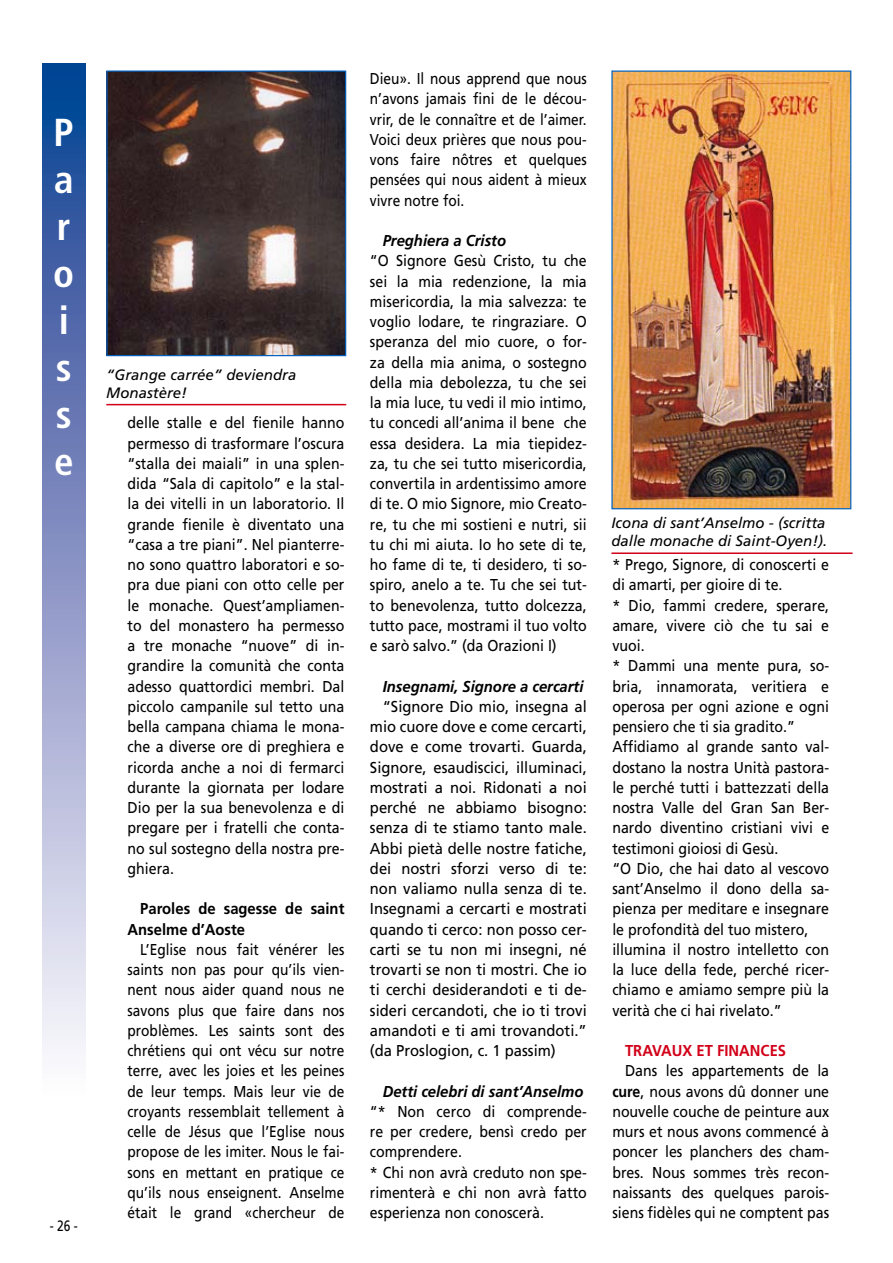
<style>
.page{position:relative;width:893px;height:1263px;background:#fff}
.page>*{position:absolute;margin:0;border:0;box-sizing:border-box;transform-origin:0 0}
.t1{font:700 condensed 39px/47px "Frutiger";color:#fff}
.t2{font:15.75px/20.2px "Frutiger";color:#000;text-align:justify;scale:.9 1}
.t3{font:15.75px/20.2px "Frutiger";color:#000;text-align:justify;scale:.87 1}
.t4{font:15.75px/20.2px "Frutiger";color:#000;text-align:justify;scale:.94 1}
.t5{font:italic 700 15.75px "Frutiger";color:#000;scale:.94 1}
.t6{font:700 15.75px/20.2px "Frutiger";color:#000;scale:.94 1}
.t7{font:700 15.75px "Frutiger";color:#d20019;scale:.94 1}
.t8{font:italic 15px/18px "Frutiger";color:#000}
.t9{font:15px "Frutiger";color:#000;scale:.8 1}
.s1{font-weight:700}
</style>
<div class="page">
<svg style="left:43px;top:64px;width:42px;height:986px;background:#8394c4"></svg>
<img style="left:108px;top:72px;width:236px;height:282px">
<div style="left:106px;top:70px;width:240px;height:286px;border:1px solid #0062c2"></div>
<hr style="left:106px;top:404px;width:240px;height:1px;background:#d20019">
<hr style="left:611px;top:552px;width:242px;height:2px;background:#d20019">
<img style="left:613px;top:72px;width:236px;height:435px">
<div style="left:611px;top:70px;width:240px;height:439px;border:1px solid #0062c2"></div>
<h1 class="t1" style="left:53px;top:109px;width:22px">P a r o i s s e</h1>
<p class="t9" style="left:50px;top:1217px;width:37px">- 26 -</p>
<p class="t8" style="left:106px;top:365px;width:192px">“Grange carrée” deviendra<br>Monastère!</p>
<p class="t2" style="left:128px;top:413px;width:242px">delle stalle e del fienile hanno permesso di trasformare l’oscura “stalla dei maiali” in una splen&shy;dida “Sala di capitolo” e la stal&shy;la dei vitelli in un laboratorio. Il grande fienile è diventato una “casa a tre piani”. Nel pianterre&shy;no sono quattro laboratori e so&shy;pra due piani con otto celle per le monache. Quest’ampliamen&shy;to del monastero ha permesso a tre monache “nuove” di in&shy;grandire la comunità che conta adesso quattordici membri. Dal piccolo campanile sul tetto una bella campana chiama le mona&shy;che a diverse ore di preghiera e ricorda anche a noi di fermarci durante la giornata per lodare Dio per la sua benevolenza e di pregare per i fratelli che conta&shy;no sul sostegno della nostra pre&shy;ghiera.</p>
<p class="t6" style="left:128px;top:899px;width:232px;text-indent:13px">Paroles de sagesse de saint<br>Anselme d’Aoste</p>
<p class="t3" style="left:128px;top:939px;width:251px;text-indent:13px">L’Eglise nous fait vénérer les saints non pas pour qu’ils vien&shy;nent nous aider quand nous ne savons plus que faire dans nos problèmes. Les saints sont des chrétiens qui ont vécu sur notre terre, avec les joies et les peines de leur temps. Mais leur vie de croyants ressemblait tellement à celle de Jésus que l’Eglise nous propose de les imiter. Nous le fai&shy;sons en mettant en pratique ce qu’ils nous enseignent. Anselme était le grand «chercheur de</p>
<p class="t3" style="left:370px;top:68px;width:251px">Dieu». Il nous apprend que nous n’avons jamais fini de le décou&shy;vrir, de le connaître et de l’aimer.<br>Voici deux prières que nous pou&shy;vons faire nôtres et quelques pensées qui nous aident à mieux vivre notre foi.</p>
<p class="t5" style="left:383px;top:231px;width:133px">Preghiera a Cristo</p>
<p class="t2" style="left:370px;top:251px;width:242px">“O Signore Gesù Cristo, tu che sei la mia redenzione, la mia misericordia, la mia salvezza: te voglio lodare, te ringraziare. O speranza del mio cuore, o for&shy;za della mia anima, o sostegno della mia debolezza, tu che sei la mia luce, tu vedi il mio intimo, tu concedi all’anima il bene che essa desidera. La mia tiepidez&shy;za, tu che sei tutto misericordia, convertila in ardentissimo amore di te. O mio Signore, mio Creato&shy;re, tu che mi sostieni e nutri, sii tu chi mi aiuta. Io ho sete di te, ho fame di te, ti desidero, ti so&shy;spiro, anelo a te. Tu che sei tut&shy;to benevolenza, tutto dolcezza, tutto pace, mostrami il tuo volto e sarò salvo.” (da Orazioni I)</p>
<p class="t5" style="left:383px;top:677px;width:215px">Insegnami, Signore a cercarti</p>
<p class="t4" style="left:370px;top:696px;width:232px;text-indent:13px">“Signore Dio mio, insegna al mio cuore dove e come cercarti, dove e come trovarti. Guarda, Signore, esaudiscici, illuminaci, mostrati a noi. Ridonati a noi perché ne abbiamo bisogno: senza di te stiamo tanto male.<br>Abbi pietà delle nostre fatiche, dei nostri sforzi verso di te: non valiamo nulla senza di te.<br>Insegnami a cercarti e mostrati quando ti cerco: non posso cer&shy;carti se tu non mi insegni, né trovarti se non ti mostri. Che io ti cerchi desiderandoti e ti de&shy;sideri cercandoti, che io ti trovi amandoti e ti ami trovandoti.” (da Proslogion, c. 1 passim)</p>
<p class="t5" style="left:383px;top:1082px;width:215px">Detti celebri di sant’Anselmo</p>
<p class="t2" style="left:370px;top:1101px;width:242px;text-align:left">“* Non cerco di comprende&shy;re per credere, bensì credo per comprendere.<br>* Chi non avrà creduto non spe&shy;rimenterà e chi non avrà fatto esperienza non conoscerà.</p>
<p class="t8" style="left:611px;top:514px;width:217px">Icona di sant’Anselmo - (scritta dalle monache di Saint-Oyen!).</p>
<p class="t2" style="left:612px;top:554px;width:242px;text-align:left">* Prego, Signore, di conoscerti e di amarti, per gioire di te.<br>* Dio, fammi credere, sperare, amare, vivere ciò che tu sai e vuoi.<br>* Dammi una mente pura, so&shy;bria, innamorata, veritiera e operosa per ogni azione e ogni pensiero che ti sia gradito.”<br>Affidiamo al grande santo val&shy;dostano la nostra Unità pastora&shy;le perché tutti i battezzati della nostra Valle del Gran San Ber&shy;nardo diventino cristiani vivi e testimoni gioiosi di Gesù.<br>“O Dio, che hai dato al vescovo sant’Anselmo il dono della sa&shy;pienza per meditare e insegnare le profondità del tuo mistero, illumina il nostro intelletto con la luce della fede, perché ricer&shy;chiamo e amiamo sempre più la verità che ci hai rivelato.”</p>
<p class="t7" style="left:625px;top:1041px;width:30px">Trava</p>
<p class="t7" style="left:672px;top:1041px;width:59px">ux et financ</p>
<p class="t7" style="left:770px;top:1041px;width:19px">es</p>
<p class="t2" style="left:612px;top:1061px;width:242px;text-indent:13px">Dans les appartements de la <span class="s1">cure</span>, nous avons dû donner une nouvelle couche de peinture aux murs et nous avons commencé à poncer les planchers des cham&shy;bres. Nous sommes très recon&shy;naissants des quelques parois&shy;siens fidèles qui ne comptent pas</p>
</div>
